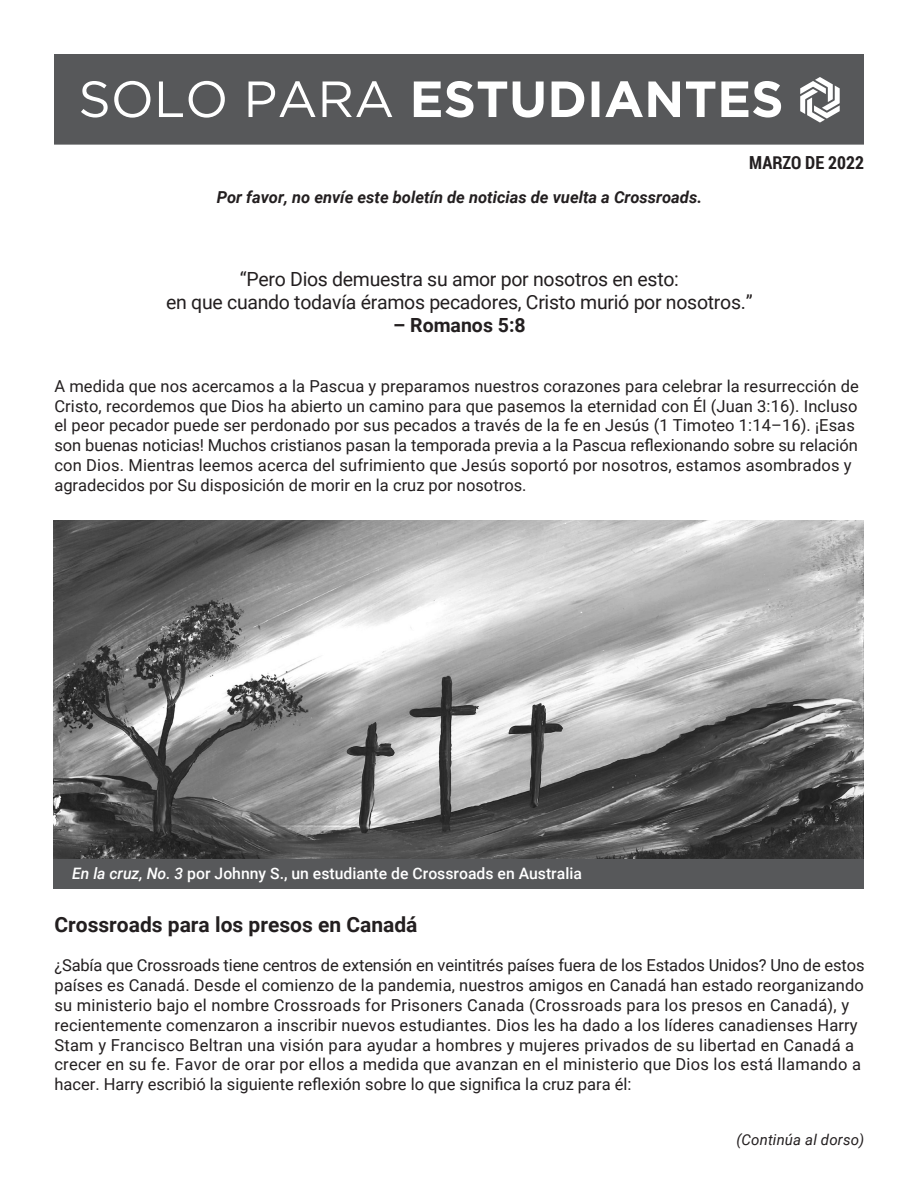
<style>
.page{position:relative;width:918px;height:1188px;background:#fff}
.page>*{position:absolute;margin:0;border:0;box-sizing:border-box;transform-origin:0 0}
.t1{font:700 21px "Roboto";color:#231f20}
.t2{font:19.5px "Roboto";letter-spacing:-.015em;color:#231f20}
.t3{font:700 19.5px "Roboto";color:#231f20}
.t4{font:700 18px "Roboto Condensed";color:#231f20}
.t5{font:16.5px/19.8px "Roboto";letter-spacing:.005em;color:#231f20}
.t6{font:italic 700 16.5px "Roboto";color:#231f20}
.Body_Copy_Front_Page{font:500 15.75px "Roboto";color:#fff}
.Body_Copy_Front_Page-2{font:italic 15px "Roboto";letter-spacing:.01em;color:#231f20}
.s1{font-style:italic}
</style>
<div class="page">
<img style="left:53px;top:521px;width:811px;height:338px">
<div style="left:53px;top:859px;width:811px;height:30px;background:#57585a"></div>
<svg style="left:54px;top:54px;width:810px;height:91px;fill:#57585a"></svg>
<svg style="left:118px;top:85px;width:28px;height:29px"></svg>
<p class="t6" style="left:217px;top:185px;width:487px">Por favor, no envíe este boletín de noticias de vuelta a Crossroads.</p>
<p class="t4" style="left:749px;top:150px;width:116px">MARZO DE 2022</p>
<p class="t2" style="left:240px;top:265px;width:441px">“Pero Dios demuestra su amor por nosotros en esto:</p>
<p class="t2" style="left:166px;top:288px;width:588px">en que cuando todavía éramos pecadores, Cristo murió por nosotros.”</p>
<p class="t3" style="left:393px;top:312px;width:134px">– Romanos 5:8</p>
<p class="t5" style="left:54px;top:375px;width:806px">A medida que nos acercamos a la Pascua y preparamos nuestros corazones para celebrar la resurrección de Cristo, recordemos que Dios ha abierto un camino para que pasemos la eternidad con Él (Juan 3:16). Incluso el peor pecador puede ser perdonado por sus pecados a través de la fe en Jesús (1 Timoteo 1:14–16). ¡Esas son buenas noticias! Muchos cristianos pasan la temporada previa a la Pascua reflexionando sobre su relación con Dios. Mientras leemos acerca del sufrimiento que Jesús soportó por nosotros, estamos asombrados y agradecidos por Su disposición de morir en la cruz por nosotros.</p>
<p class="Body_Copy_Front_Page" style="left:72px;top:862px;width:511px"><span class="s1">En la cruz, No. 3</span> por Johnny S., un estudiante de Crossroads en Australia</p>
<p class="t1" style="left:54px;top:910px;width:365px">Crossroads para los presos en Canadá</p>
<p class="t5" style="left:54px;top:955px;width:812px">¿Sabía que Crossroads tiene centros de extensión en veintitrés países fuera de los Estados Unidos? Uno de estos países es Canadá. Desde el comienzo de la pandemia, nuestros amigos en Canadá han estado reorganizando su ministerio bajo el nombre Crossroads for Prisoners Canada (Crossroads para los presos en Canadá), y recientemente comenzaron a inscribir nuevos estudiantes. Dios les ha dado a los líderes canadienses Harry Stam y Francisco Beltran una visión para ayudar a hombres y mujeres privados de su libertad en Canadá a crecer en su fe. Favor de orar por ellos a medida que avanzan en el ministerio que Dios los está llamando a hacer. Harry escribió la siguiente reflexión sobre lo que significa la cruz para él:</p>
<p class="Body_Copy_Front_Page-2" style="left:736px;top:1129px;width:130px">(Continúa al dorso)</p>
</div>
